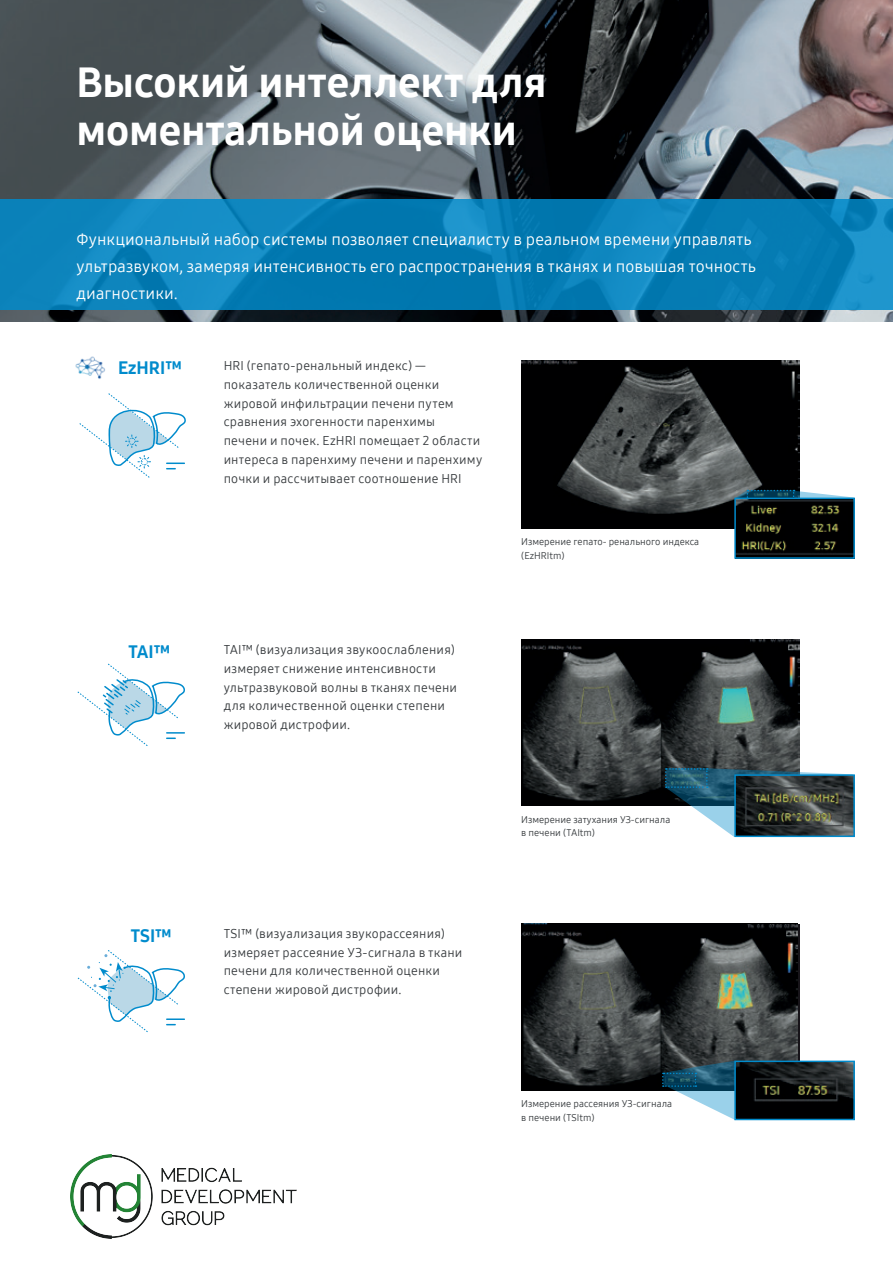
<style>
.page{position:relative;width:893px;height:1263px;background:#fff}
.page>*{position:absolute;margin:0;border:0;box-sizing:border-box;transform-origin:0 0}
.t1{font:42px/48px "Samsung One 800";letter-spacing:-.005em;color:#fff}
.t2{font:18px "Samsung One 800";color:#008bcc}
.t3{font:16.5px/27px "Samsung One 400";letter-spacing:.005em;color:#fff}
.t4{font:12.75px/18.8px "Samsung One 400";letter-spacing:.015em;color:#373b3e}
.t5{font:9.75px/13.5px "Samsung One 400";color:#373b3e}
</style>
<div class="page">
<img style="left:0;top:0;width:893px;height:322px">
<svg style="left:0;top:199px;width:893px;height:111px;background:#0980b8"></svg>
<img style="left:521px;top:640px;width:278px;height:166px">
<svg style="left:665px;top:768px;width:177px;height:69px"></svg>
<img style="left:737px;top:777px;width:115px;height:57px">
<div style="left:734px;top:774px;width:121px;height:63px;border:2px solid #008bcc"></div>
<img style="left:521px;top:924px;width:277px;height:166px">
<svg style="left:662px;top:1060px;width:72px;height:60px"></svg>
<img style="left:737px;top:1063px;width:115px;height:54px">
<div style="left:734px;top:1060px;width:121px;height:60px;border:2px solid #008bcc"></div>
<img style="left:521px;top:360px;width:278px;height:168px">
<svg style="left:734px;top:490px;width:121px;height:8px"></svg>
<img style="left:737px;top:501px;width:115px;height:55px">
<div style="left:734px;top:498px;width:121px;height:61px;border:2px solid #008bcc"></div>
<img style="left:75px;top:356px;width:30px;height:23px">
<svg style="left:77px;top:950px;width:108px;height:82px"></svg>
<svg style="left:79px;top:393px;width:107px;height:85px"></svg>
<svg style="left:77px;top:663px;width:108px;height:83px"></svg>
<img style="left:71px;top:1155px;width:226px;height:83px">
<h1 class="t1" style="left:77px;top:58px;width:471px">Высокий интеллект для моментальной оценки</h1>
<p class="t3" style="left:77px;top:226px;width:681px">Функциональный набор системы позволяет специалисту в реальном времени управлять ультразвуком, замеряя интенсивность его распространения в тканях и повышая точность диагностики.</p>
<h2 class="t2" style="left:118px;top:356px;width:65px">EzHRI™</h2>
<p class="t4" style="left:224px;top:356px;width:260px">HRI (гепато-ренальный индекс) — показатель количественной оценки жировой инфильтрации печени путем сравнения эхогенности паренхимы<br>печени и почек. EzHRI помещает 2 области интереса в паренхиму печени и паренхиму почки и рассчитывает соотношение HRI</p>
<h2 class="t2" style="left:128px;top:640px;width:43px">TAI™</h2>
<p class="t4" style="left:224px;top:640px;width:235px">TAI™ (визуализация звукоослабления) измеряет снижение интенсивности ультразвуковой волны в тканях печени для количественной оценки степени жировой дистрофии.</p>
<h2 class="t2" style="left:131px;top:923px;width:43px">TSI™</h2>
<p class="t4" style="left:224px;top:924px;width:240px">TSI™ (визуализация звукорассеяния) измеряет рассеяние УЗ-сигнала в ткани печени для количественной оценки степени жировой дистрофии.</p>
<p class="t5" style="left:521px;top:535px;width:180px">Измерение гепато- ренального индекса (EzHRItm)</p>
<p class="t5" style="left:521px;top:812px;width:151px">Измерение затухания УЗ-сигнала в печени (TAItm)</p>
<p class="t5" style="left:521px;top:1097px;width:152px">Измерение рассеяния УЗ-сигнала в печени (TSItm)</p>
</div>
